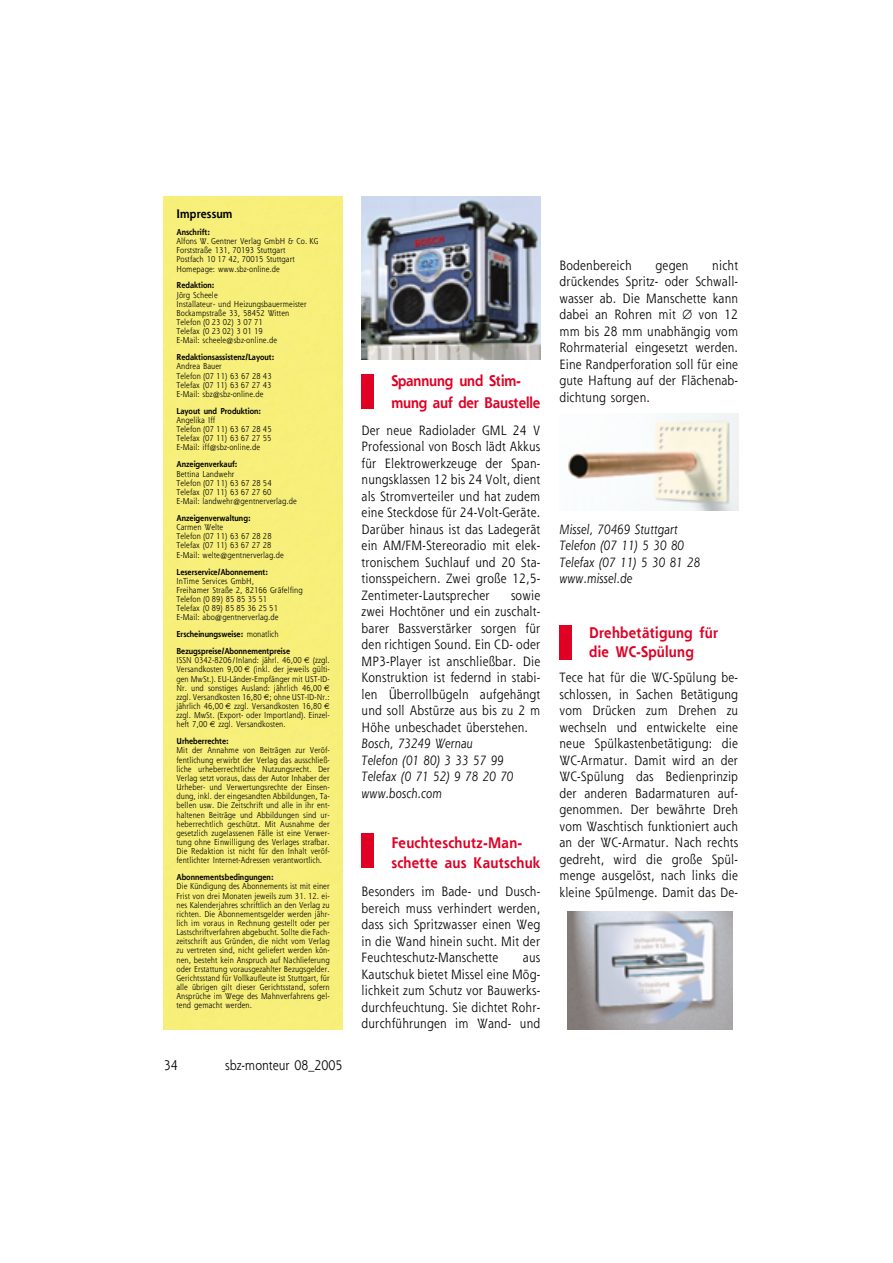
<style>
.page{position:relative;width:893px;height:1263px;background:#fff}
.page>*{position:absolute;margin:0;border:0;box-sizing:border-box;transform-origin:0 0}
.t1{font:700 15px/19.5px "Shannon";letter-spacing:.02em;color:#df0024;scale:.9 1}
.t2{font:700 15px/21.6px "Shannon";letter-spacing:-.01em;color:#df0024;scale:.9 1}
.t3{font:13.5px "Shannon";color:#000;scale:.9 1}
.t4{font:13.2px/16.5px "Shannon";letter-spacing:.015em;color:#000;text-align:justify;scale:.9 1}
.t5{font:italic 13.2px/16.5px "Shannon";letter-spacing:.015em;color:#000;scale:.9 1}
.t6{font:700 12px "Shannon";letter-spacing:.01em;color:#000;scale:.9 1}
.t7{font:8.25px/9.1px "Shannon";letter-spacing:.01em;color:#000;scale:.9 1}
.t8{font:700 8.25px/17px "Shannon";color:#000;scale:.9 1}
.s1{font-weight:400}
.s2{font-family:"Euro Sans"}
</style>
<div class="page">
<div style="left:559px;top:626px;width:13px;height:34px;background:#df0024"></div>
<div style="left:361px;top:834px;width:13px;height:34px;background:#df0024"></div>
<div style="left:361px;top:375px;width:13px;height:34px;background:#df0024"></div>
<img style="left:361px;top:196px;width:179px;height:164px">
<img style="left:568px;top:414px;width:170px;height:97px">
<img style="left:567px;top:911px;width:165px;height:118px">
<h3 class="t6" style="left:176px;top:209px;width:64px">Impressum</h3>
<p class="t8" style="left:176px;top:224px;width:39px">Anschrift:</p>
<p class="t7" style="left:176px;top:237px;width:159px">Alfons W. Gentner Verlag GmbH &amp; Co. KG Forststraße 131, 70193 Stuttgart<br>Postfach 10 17 42, 70015 Stuttgart Homepage: www.sbz-online.de</p>
<p class="t8" style="left:176px;top:278px;width:44px">Redaktion:</p>
<p class="t7" style="left:176px;top:291px;width:146px">Jörg Scheele<br>Installateur- und Heizungsbauermeister<br>Bockampstraße 33, 58452 Witten<br>Telefon (0 23 02) 3 07 71<br>Telefax (0 23 02) 3 01 19<br>E-Mail: scheele@sbz-online.de</p>
<p class="t8" style="left:176px;top:350px;width:110px">Redaktionsassistenz/Layout:</p>
<p class="t7" style="left:176px;top:363px;width:107px">Andrea Bauer<br>Telefon (07 11) 63 67 28 43<br>Telefax (07 11) 63 67 27 43<br>E-Mail: sbz@sbz-online.de</p>
<p class="t8" style="left:176px;top:403px;width:96px">Layout und Produktion:</p>
<p class="t7" style="left:176px;top:416px;width:107px">Angelika Iff<br>Telefon (07 11) 63 67 28 45<br>Telefax (07 11) 63 67 27 55<br>E-Mail: iff@sbz-online.de</p>
<p class="t8" style="left:176px;top:457px;width:69px">Anzeigenverkauf:</p>
<p class="t7" style="left:176px;top:470px;width:135px">Bettina Landwehr<br>Telefon (07 11) 63 67 28 54<br>Telefax (07 11) 63 67 27 60<br>E-Mail: landwehr@gentnerverlag.de</p>
<p class="t8" style="left:176px;top:510px;width:84px">Anzeigenverwaltung:</p>
<p class="t7" style="left:176px;top:523px;width:121px">Carmen Welte<br>Telefon (07 11) 63 67 28 28<br>Telefax (07 11) 63 67 27 28<br>E-Mail: welte@gentnerverlag.de</p>
<p class="t8" style="left:176px;top:564px;width:103px">Leserservice/Abonnement:</p>
<p class="t7" style="left:176px;top:577px;width:142px">InTime Services GmbH,<br>Freihamer Straße 2, 82166 Gräfelfing<br>Telefon (0 89) 85 85 35 51<br>Telefax (0 89) 85 85 36 25 51<br>E-Mail: abo@gentnerverlag.de</p>
<p class="t8" style="left:176px;top:627px;width:128px">Erscheinungsweise: <span class="s1">monatlich<br></span>Bezugspreise/Abonnementpreise</p>
<p class="t7" style="left:176px;top:657px;width:172px;text-align:justify">ISSN 0342-8206/Inland: jährl. 46,00 <span class="s2">€</span> (zzgl.<br>Versandkosten 9,00 <span class="s2">€</span> (inkl. der jeweils gülti&shy;gen MwSt.). EU-Länder-Empfänger mit UST-ID-Nr. und sonstiges Ausland: jährlich 46,00 <span class="s2">€ </span>zzgl. Versandkosten 16,80 <span class="s2">€</span>; ohne UST-ID-Nr.: jährlich 46,00 <span class="s2">€</span> zzgl. Versandkosten 16,80 <span class="s2">€ </span>zzgl. MwSt. (Export- oder Importland). Einzel&shy;heft 7,00 <span class="s2">€</span> zzgl. Versandkosten.</p>
<p class="t8" style="left:176px;top:734px;width:60px">Urheberrechte:</p>
<p class="t7" style="left:176px;top:747px;width:172px;text-align:justify">Mit der Annahme von Beiträgen zur Veröf&shy;fentlichung erwirbt der Verlag das ausschließ&shy;liche urheberrechtliche Nutzungsrecht. Der Verlag setzt voraus, dass der Autor Inhaber der Urheber- und Verwertungsrechte der Einsen&shy;dung, inkl. der eingesandten Abbildungen, Ta&shy;bellen usw. Die Zeitschrift und alle in ihr ent&shy;haltenen Beiträge und Abbildungen sind ur&shy;heberrechtlich geschützt. Mit Ausnahme der gesetzlich zugelassenen Fälle ist eine Verwer&shy;tung ohne Einwilligung des Verlages strafbar.<br>Die Redaktion ist nicht für den Inhalt veröf&shy;fentlichter Internet-Adressen verantwortlich.</p>
<p class="t8" style="left:176px;top:870px;width:109px">Abonnementsbedingungen:</p>
<p class="t7" style="left:176px;top:883px;width:172px;text-align:justify">Die Kündigung des Abonnements ist mit einer Frist von drei Monaten jeweils zum 31. 12. ei&shy;nes Kalenderjahres schriftlich an den Verlag zu richten. Die Abonnementsgelder werden jähr&shy;lich im voraus in Rechnung gestellt oder per Lastschriftverfahren abgebucht. Sollte die Fach&shy;zeitschrift aus Gründen, die nicht vom Verlag zu vertreten sind, nicht geliefert werden kön&shy;nen, besteht kein Anspruch auf Nachlieferung oder Erstattung vorausgezahlter Bezugsgelder.<br>Gerichtsstand für Vollkaufleute ist Stuttgart, für alle übrigen gilt dieser Gerichtsstand, sofern Ansprüche im Wege des Mahnverfahrens gel&shy;tend gemacht werden.</p>
<h2 class="t3" style="left:164px;top:1059px;width:17px">34</h2>
<h2 class="t3" style="left:225px;top:1059px;width:132px">sbz-monteur 08_2005</h2>
<h1 class="t2" style="left:391px;top:371px;width:167px">Spannung und Stim&shy;mung auf der Baustelle</h1>
<p class="t4" style="left:361px;top:423px;width:200px">Der neue Radiolader GML 24 V Professional von Bosch lädt Akkus für Elektrowerkzeuge der Span&shy;nungsklassen 12 bis 24 Volt, dient als Stromverteiler und hat zudem eine Steckdose für 24-Volt-Geräte.<br>Darüber hinaus ist das Ladegerät ein AM/FM-Stereoradio mit elek&shy;tronischem Suchlauf und 20 Sta&shy;tionsspeichern. Zwei große 12,5- Zentimeter-Lautsprecher</p>
<p class="t4" style="left:361px;top:588px;width:200px;text-indent:149px">sowie zwei Hochtöner und ein zuschalt&shy;barer Bassverstärker sorgen für den richtigen Sound. Ein CD- oder MP3-Player ist anschließbar. Die Konstruktion ist federnd in stabi&shy;len Überrollbügeln aufgehängt und soll Abstürze aus bis zu 2 m Höhe unbeschadet überstehen.</p>
<h3 class="t5" style="left:361px;top:737px;width:170px">Bosch, 73249 Wernau<br>Telefon (01 80) 3 33 57 99<br>Telefax (0 71 52) 9 78 20 70 www.bosch.com</h3>
<h1 class="t1" style="left:391px;top:834px;width:167px">Feuchteschutz-Man&shy;schette aus Kautschuk</h1>
<h3 class="t4" style="left:361px;top:885px;width:200px">Besonders im Bade- und Dusch&shy;bereich muss verhindert werden, dass sich Spritzwasser einen Weg in die Wand hinein sucht. Mit der Feuchteschutz-Manschette</h3>
<h3 class="t4" style="left:361px;top:951px;width:200px;text-indent:161px">aus Kautschuk bietet Missel eine Mög&shy;lichkeit zum Schutz vor Bauwerks&shy;durchfeuchtung. Sie dichtet Rohr&shy;durchführungen im Wand- und</h3>
<p class="t4" style="left:559px;top:258px;width:200px;text-indent:153px">nicht drückendes Spritz- oder Schwall&shy;wasser ab. Die Manschette kann dabei an Rohren mit ∅ von 12 mm bis 28 mm unabhängig vom Rohrmaterial eingesetzt werden.<br>Eine Randperforation soll für eine gute Haftung auf der Flächenab&shy;dichtung sorgen.</p>
<h3 class="t4" style="left:559px;top:258px;width:82px">Bodenbereich</h3>
<h3 class="t4" style="left:655px;top:258px;width:38px">gegen</h3>
<h3 class="t5" style="left:559px;top:522px;width:158px">Missel, 70469 Stuttgart<br>Telefon (07 11) 5 30 80<br>Telefax (07 11) 5 30 81 28 www.missel.de</h3>
<h1 class="t1" style="left:589px;top:624px;width:145px">Drehbetätigung für die WC-Spülung</h1>
<p class="t4" style="left:559px;top:670px;width:200px">Tece hat für die WC-Spülung be&shy;schlossen, in Sachen Betätigung vom Drücken zum Drehen zu wechseln und entwickelte eine neue Spülkastenbetätigung: die WC-Armatur. Damit wird an der WC-Spülung das Bedienprinzip der anderen Badarmaturen auf&shy;genommen. Der bewährte Dreh vom Waschtisch funktioniert auch an der WC-Armatur. Nach rechts gedreht, wird die große Spül&shy;menge ausgelöst, nach links die kleine Spülmenge. Damit das De-</p>
</div>
